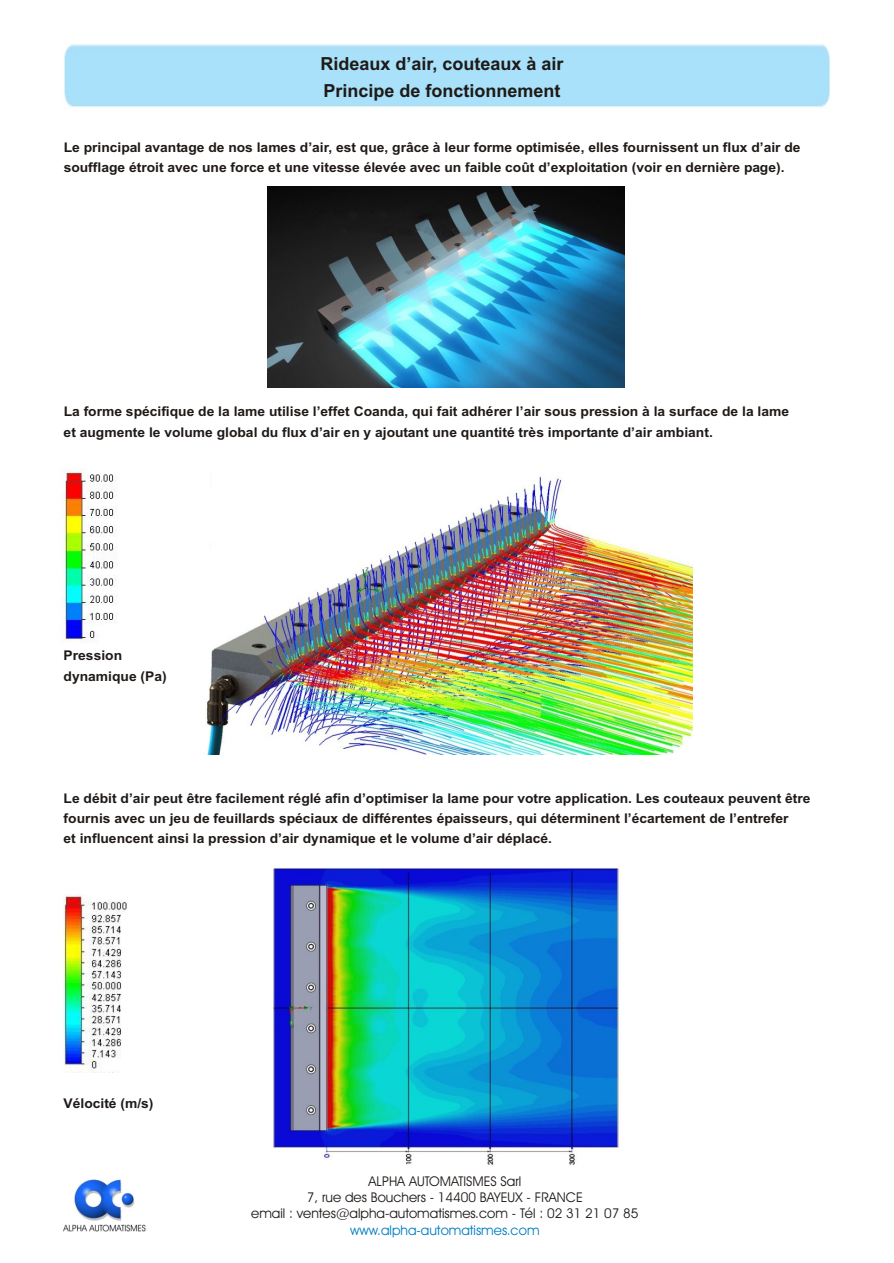
<style>
.page{position:relative;width:894px;height:1263px;background:#fff}
.page>*{position:absolute;margin:0;border:0;box-sizing:border-box;transform-origin:0 0}
.t1{font:700 18px/27.3px "Arial";color:#1f1a17}
.t2{font:13.5px/16.2px "Avant Garde Bk BT";color:#1f1a17;text-align:center}
.t3{font:13.5px "Avant Garde Bk BT";color:#007dc2}
.t4{font:700 13.35px/20.4px "Arial";color:#1f1a17}
</style>
<div class="page">
<img style="left:63px;top:1180px;width:83px;height:52px">
<img style="left:63px;top:895px;width:64px;height:177px">
<img style="left:63px;top:470px;width:54px;height:173px">
<img style="left:206px;top:476px;width:487px;height:278px">
<img style="left:273px;top:868px;width:346px;height:297px">
<img style="left:268px;top:187px;width:357px;height:201px">
<h1 class="t1" style="left:320px;top:51px;width:245px">Rideaux d’air, couteaux à air<br>Principe de fonctionnement</h1>
<p class="t4" style="left:64px;top:138px;width:738px">Le principal avantage de nos lames d’air, est que, grâce à leur forme optimisée, elles fournissent un flux d’air de soufflage étroit avec une force et une vitesse élevée avec un faible coût d’exploitation (voir en dernière page).</p>
<p class="t4" style="left:64px;top:403px;width:727px">La forme spécifique de la lame utilise l’effet Coanda, qui fait adhérer l’air sous pression à la surface de la lame et augmente le volume global du flux d’air en y ajoutant une quantité très importante d’air ambiant.</p>
<p class="t4" style="left:64px;top:647px;width:105px">Pression dynamique (Pa)</p>
<p class="t4" style="left:64px;top:789px;width:748px">Le débit d’air peut être facilement réglé afin d’optimiser la lame pour votre application. Les couteaux peuvent être fournis avec un jeu de feuillards spéciaux de différentes épaisseurs, qui déterminent l’écartement de l’entrefer<br>et influencent ainsi la pression d’air dynamique et le volume d’air déplacé.</p>
<p class="t4" style="left:64px;top:1094px;width:91px">Vélocité (m/s)</p>
<p class="t2" style="left:251px;top:1174px;width:389px">ALPHA AUTOMATISMES Sarl<br>7, rue des Bouchers - 14400 BAYEUX - FRANCE<br>email : ventes@alpha-automatismes.com - Tél : 02 31 21 07 85</p>
<p class="t3" style="left:350px;top:1224px;width:191px">www.alpha-automatismes.com</p>
</div>
